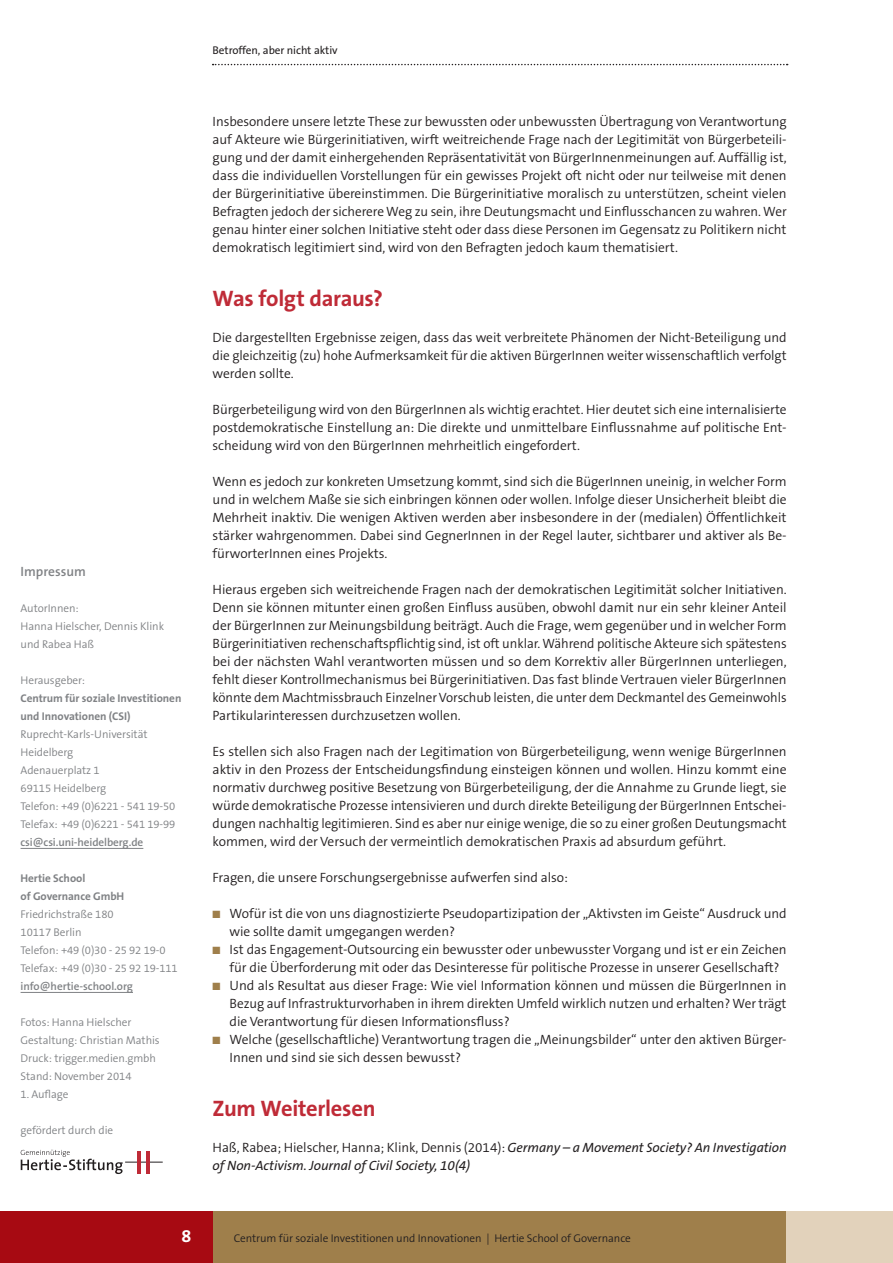
<style>
.page{position:relative;width:893px;height:1263px;background:#fff}
.page>*{position:absolute;margin:0;border:0;box-sizing:border-box;transform-origin:0 0}
.t1{font:700 22.5px "The Sans B7";letter-spacing:-.015em;color:#bf2b37}
.t2{font:700 18px "The Sans B7";color:#fff}
.t3{font:300 13.5px/18px "The Sans B4";letter-spacing:-.005em;color:#231f20;text-align:justify}
.t4{font:italic 13.5px "The Sans B5 Plain";letter-spacing:-.005em;color:#231f20}
.t5{font:600 13.5px "The Sans B6";color:#808285}
.t6{font:300 11.25px/18px "The Sans B4";letter-spacing:-.005em;color:#808285}
.t7{font:700 11.25px/18px "The Sans B7";letter-spacing:-.005em;color:#808285}
.t8{font:300 11.25px "The Sans B4";letter-spacing:-.005em;color:#231f20}
.t9{font:600 11.25px "The Sans B6";letter-spacing:-.01em;color:#808285}
.t10{font:11.25px "The Sans B5 Plain";letter-spacing:-.005em;color:#231f20}
.s1{color:#9f7f4b}
.s2{font-family:"The Sans B5 Plain";font-weight:400;font-style:italic}
</style>
<div class="page">
<div style="left:213px;top:1212px;width:574px;height:51px;background:#9f7f4b"></div>
<div style="left:0;top:1212px;width:213px;height:51px;background:#a70a12"></div>
<div style="left:787px;top:1212px;width:106px;height:51px;background:#e2d2bb"></div>
<svg style="left:213px;top:64px;width:575px;height:1px"></svg>
<hr style="left:21px;top:848px;width:122px;height:1px;background:#808285">
<hr style="left:21px;top:992px;width:112px;height:1px;background:#808285">
<hr style="left:125px;top:1162px;width:38px;height:1px;background:#231f20">
<hr style="left:137px;top:1151px;width:4px;height:22px;background:#bf2b37">
<hr style="left:146px;top:1151px;width:4px;height:22px;background:#bf2b37">
<svg style="left:21px;top:1150px;width:102px;height:24px"></svg>
<p class="t5" style="left:21px;top:564px;width:67px">Impressum</p>
<p class="t6" style="left:21px;top:600px;width:145px">AutorInnen:<br>Hanna Hielscher, Dennis Klink und Rabea Haß</p>
<p class="t6" style="left:21px;top:672px;width:66px">Herausgeber:</p>
<p class="t7" style="left:21px;top:690px;width:162px">Centrum für soziale Investitionen und Innovationen (CSI)</p>
<p class="t6" style="left:21px;top:726px;width:156px">Ruprecht-Karls-Universität<br>Heidelberg<br>Adenauerplatz 1<br>69115 Heidelberg<br>Telefon: +49 (0)6221 - 541 19-50<br>Telefax: +49 (0)6221 - 541 19-99</p>
<p class="t9" style="left:21px;top:836px;width:124px">csi@csi.uni-heidelberg.de</p>
<p class="t7" style="left:21px;top:870px;width:105px">Hertie School<br>of Governance GmbH</p>
<p class="t6" style="left:21px;top:906px;width:159px">Friedrichstraße 180<br>10117 Berlin<br>Telefon: +49 (0)30 - 25 92 19-0<br>Telefax: +49 (0)30 - 25 92 19-111</p>
<p class="t9" style="left:21px;top:980px;width:114px">info@hertie-school.org</p>
<p class="t6" style="left:21px;top:1014px;width:141px">Fotos: Hanna Hielscher<br>Gestaltung: Christian Mathis<br>Druck: trigger.medien.gmbh<br>Stand: November 2014</p>
<p class="t6" style="left:21px;top:1086px;width:50px">1. Auflage</p>
<p class="t6" style="left:21px;top:1122px;width:94px">gefördert durch die</p>
<p class="t10" style="left:213px;top:44px;width:127px">Betroffen, aber nicht aktiv</p>
<p class="t3" style="left:213px;top:113px;width:576px">Insbesondere unsere letzte These zur bewussten oder unbewussten Übertragung von Verantwortung auf Akteure wie Bürgerinitiativen, wirft weitreichende Frage nach der Legitimität von Bürgerbeteili&shy;gung und der damit einhergehenden Repräsentativität von BürgerInnenmeinungen auf. Auffällig ist, dass die individuellen Vorstellungen für ein gewisses Projekt oft nicht oder nur teilweise mit denen der Bürgerinitiative übereinstimmen. Die Bürgerinitiative moralisch zu unterstützen, scheint vielen Befragten jedoch der sicherere Weg zu sein, ihre Deutungsmacht und Einflusschancen zu wahren. Wer genau hinter einer solchen Initiative steht oder dass diese Personen im Gegensatz zu Politikern nicht demokratisch legitimiert sind, wird von den Befragten jedoch kaum thematisiert.</p>
<h1 class="t1" style="left:213px;top:286px;width:172px">Was folgt daraus?</h1>
<p class="t3" style="left:213px;top:329px;width:575px">Die dargestellten Ergebnisse zeigen, dass das weit verbreitete Phänomen der Nicht-Beteiligung und die gleichzeitig (zu) hohe Aufmerksamkeit für die aktiven BürgerInnen weiter wissenschaftlich verfolgt werden sollte.</p>
<p class="t3" style="left:213px;top:401px;width:576px">Bürgerbeteiligung wird von den BürgerInnen als wichtig erachtet. Hier deutet sich eine internalisierte postdemokratische Einstellung an: Die direkte und unmittelbare Einflussnahme auf politische Ent&shy;scheidung wird von den BürgerInnen mehrheitlich eingefordert.</p>
<p class="t3" style="left:213px;top:473px;width:576px">Wenn es jedoch zur konkreten Umsetzung kommt, sind sich die BügerInnen uneinig, in welcher Form und in welchem Maße sie sich einbringen können oder wollen. Infolge dieser Unsicherheit bleibt die Mehrheit inaktiv. Die wenigen Aktiven werden aber insbesondere in der (medialen) Öffentlichkeit stärker wahrgenommen. Dabei sind GegnerInnen in der Regel lauter, sichtbarer und aktiver als Be&shy;fürworterInnen eines Projekts.</p>
<p class="t3" style="left:213px;top:581px;width:576px">Hieraus ergeben sich weitreichende Fragen nach der demokratischen Legitimität solcher Initiativen.<br>Denn sie können mitunter einen großen Einfluss ausüben, obwohl damit nur ein sehr kleiner Anteil der BürgerInnen zur Meinungsbildung beiträgt. Auch die Frage, wem gegenüber und in welcher Form Bürgerinitiativen rechenschaftspflichtig sind, ist oft unklar. Während politische Akteure sich spätestens bei der nächsten Wahl verantworten müssen und so dem Korrektiv aller BürgerInnen unterliegen, fehlt dieser Kontrollmechanismus bei Bürgerinitiativen. Das fast blinde Vertrauen vieler BürgerInnen könnte dem Machtmissbrauch Einzelner Vorschub leisten, die unter dem Deckmantel des Gemeinwohls Partikularinteressen durchzusetzen wollen.</p>
<p class="t3" style="left:213px;top:743px;width:576px">Es stellen sich also Fragen nach der Legitimation von Bürgerbeteiligung, wenn wenige BürgerInnen aktiv in den Prozess der Entscheidungsfindung einsteigen können und wollen. Hinzu kommt eine normativ durchweg positive Besetzung von Bürgerbeteiligung, der die Annahme zu Grunde liegt, sie würde demokratische Prozesse intensivieren und durch direkte Beteiligung der BürgerInnen Entschei&shy;dungen nachhaltig legitimieren. Sind es aber nur einige wenige, die so zu einer großen Deutungsmacht kommen, wird der Versuch der vermeintlich demokratischen Praxis ad absurdum geführt.</p>
<p class="t3" style="left:213px;top:869px;width:357px">Fragen, die unsere Forschungsergebnisse aufwerfen sind also:</p>
<p class="t3" style="left:230px;top:905px;width:559px;text-indent:-17px"><span class="s1">■</span> Wofür ist die von uns diagnostizierte Pseudopartizipation der „Aktivsten im Geiste“ Ausdruck und wie sollte damit umgegangen werden?</p>
<p class="t3" style="left:230px;top:941px;width:559px;text-indent:-17px"><span class="s1">■</span> Ist das Engagement-Outsourcing ein bewusster oder unbewusster Vorgang und ist er ein Zeichen für die Überforderung mit oder das Desinteresse für politische Prozesse in unserer Gesellschaft?</p>
<p class="t3" style="left:230px;top:977px;width:559px;text-indent:-17px"><span class="s1">■</span> Und als Resultat aus dieser Frage: Wie viel Information können und müssen die BürgerInnen in Bezug auf Infrastrukturvorhaben in ihrem direkten Umfeld wirklich nutzen und erhalten? Wer trägt die Verantwortung für diesen Informationsfluss?</p>
<p class="t3" style="left:230px;top:1031px;width:557px;text-indent:-17px"><span class="s1">■</span> Welche (gesellschaftliche) Verantwortung tragen die „Meinungsbilder“ unter den aktiven Bürger-<br>Innen und sind sie sich dessen bewusst?</p>
<h1 class="t1" style="left:213px;top:1096px;width:164px">Zum Weiterlesen</h1>
<p class="t3" style="left:213px;top:1139px;width:576px">Haß, Rabea; Hielscher, Hanna; Klink, Dennis (2014): <span class="s2">Germany – a Movement Society? An Investigation</span></p>
<p class="t4" style="left:213px;top:1158px;width:259px">of Non-Activism. Journal of Civil Society, 10(4)</p>
<h2 class="t2" style="left:181px;top:1226px;width:11px">8</h2>
<p class="t8" style="left:234px;top:1232px;width:399px">Centrum für soziale Investitionen und Innovationen | Hertie School of Governance</p>
</div>
